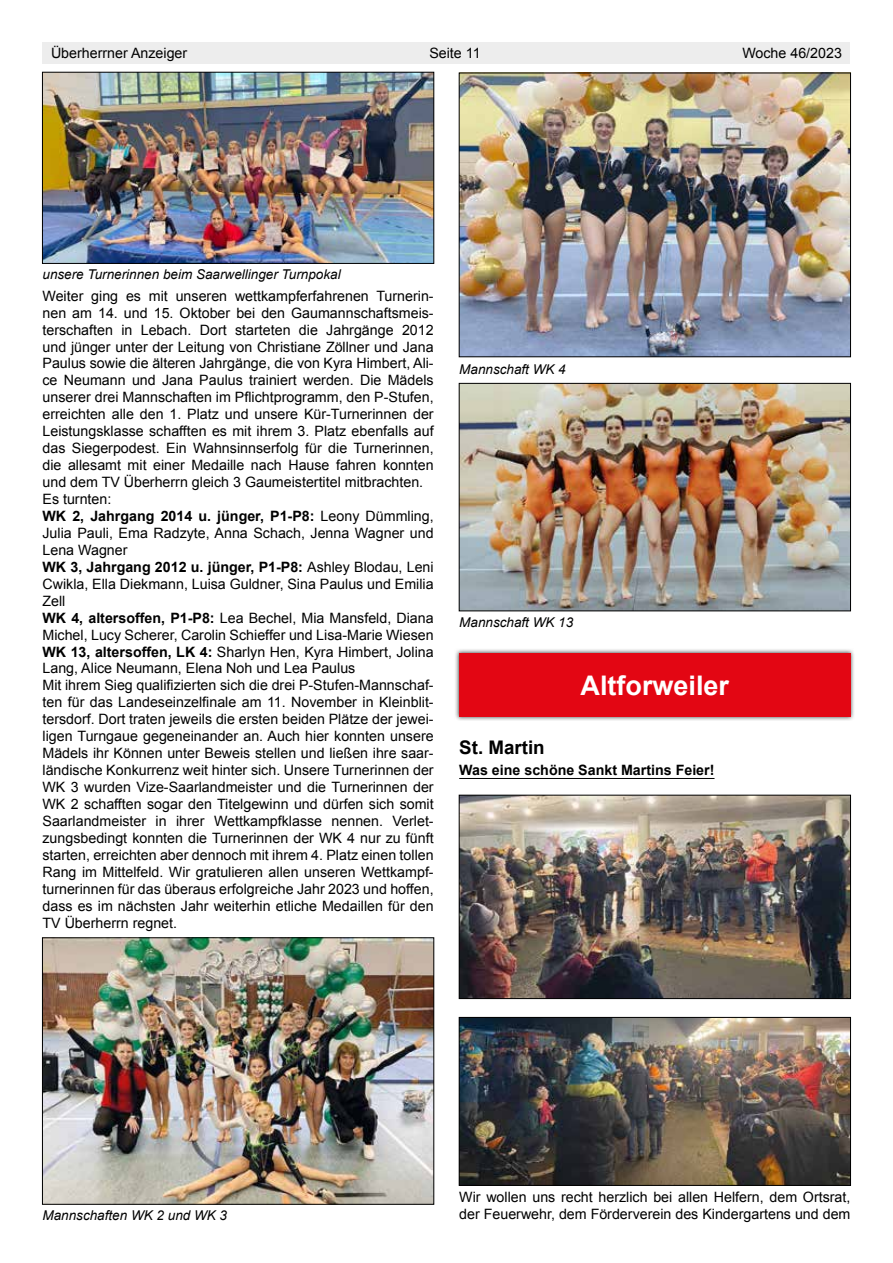
<style>
.page{position:relative;width:893px;height:1263px;background:#fff}
.page>*{position:absolute;margin:0;border:0;box-sizing:border-box;transform-origin:0 0}
.t1{font:700 27px "Arial";color:#fff}
.t2{font:700 18.75px "Arial";color:#000}
.t3{font:14.25px/17px "Arial";color:#000}
.t4{font:700 14.25px "Arial";color:#000}
.t5{font:italic 13.5px "Arial";color:#000}
.s1{font-weight:700}
</style>
<div class="page">
<div style="left:43px;top:43px;width:807px;height:21px;background:#ededed"></div>
<img style="left:44px;top:74px;width:388px;height:188px">
<div style="left:42px;top:72px;width:392px;height:192px;border:1px solid #000"></div>
<img style="left:44px;top:939px;width:388px;height:263px">
<div style="left:42px;top:937px;width:392px;height:267px;border:1px solid #000"></div>
<hr style="left:459px;top:778px;width:255px;height:1px;background:#000">
<img style="left:461px;top:75px;width:388px;height:280px">
<div style="left:459px;top:73px;width:392px;height:284px;border:1px solid #000"></div>
<img style="left:461px;top:385px;width:388px;height:224px">
<div style="left:459px;top:383px;width:392px;height:228px;border:1px solid #000"></div>
<div style="left:455px;top:648px;width:400px;height:73px;background:#000;opacity:.7"></div>
<div style="left:459px;top:653px;width:391px;height:64px;background:#e30613"></div>
<img style="left:461px;top:797px;width:388px;height:200px">
<div style="left:459px;top:795px;width:392px;height:204px;border:1px solid #000"></div>
<img style="left:461px;top:1019px;width:388px;height:164px">
<div style="left:459px;top:1017px;width:392px;height:168px;border:1px solid #000"></div>
<p class="t3" style="left:51px;top:45px;width:138px">Überherrner Anzeiger</p>
<p class="t3" style="left:429px;top:45px;width:53px">Seite 11</p>
<p class="t3" style="left:742px;top:45px;width:101px">Woche 46/2023</p>
<p class="t5" style="left:43px;top:266px;width:300px">unsere Turnerinnen beim Saarwellinger Turnpokal</p>
<p class="t3" style="left:42px;top:287px;width:393px">Weiter ging es mit unseren wettkampferfahrenen Turnerin&shy;nen am 14. und 15. Oktober bei den Gaumannschaftsmeis&shy;terschaften in Lebach. Dort starteten die Jahrgänge 2012 und jünger unter der Leitung von Christiane Zöllner und Jana Paulus sowie die älteren Jahrgänge, die von Kyra Himbert, Ali&shy;ce Neumann und Jana Paulus trainiert werden. Die Mädels unserer drei Mannschaften im Pflichtprogramm, den P-Stufen, erreichten alle den 1. Platz und unsere Kür-Turnerinnen der Leistungsklasse schafften es mit ihrem 3. Platz ebenfalls auf das Siegerpodest. Ein Wahnsinnserfolg für die Turnerinnen, die allesamt mit einer Medaille nach Hause fahren konnten und dem TV Überherrn gleich 3 Gaumeistertitel mitbrachten.<br>Es turnten:<br><span class="s1">WK 2, Jahrgang 2014 u. jünger, P1-P8:</span> Leony Dümmling, Julia Pauli, Ema Radzyte, Anna Schach, Jenna Wagner und Lena Wagner<br><span class="s1">WK 3, Jahrgang 2012 u. jünger, P1-P8:</span> Ashley Blodau, Leni Cwikla, Ella Diekmann, Luisa Guldner, Sina Paulus und Emilia Zell<br><span class="s1">WK 4, altersoffen, P1-P8:</span> Lea Bechel, Mia Mansfeld, Diana Michel, Lucy Scherer, Carolin Schieffer und Lisa-Marie Wiesen <span class="s1">WK 13, altersoffen, LK 4:</span> Sharlyn Hen, Kyra Himbert, Jolina Lang, Alice Neumann, Elena Noh und Lea Paulus<br>Mit ihrem Sieg qualifizierten sich die drei P-Stufen-Mannschaf&shy;ten für das Landeseinzelfinale am 11. November in Kleinblit&shy;tersdorf. Dort traten jeweils die ersten beiden Plätze der jewei&shy;ligen Turngaue gegeneinander an. Auch hier konnten unsere Mädels ihr Können unter Beweis stellen und ließen ihre saar&shy;ländische Konkurrenz weit hinter sich. Unsere Turnerinnen der WK 3 wurden Vize-Saarlandmeister und die Turnerinnen der WK 2 schafften sogar den Titelgewinn und dürfen sich somit Saarlandmeister in ihrer Wettkampfklasse nennen. Verlet&shy;zungsbedingt konnten die Turnerinnen der WK 4 nur zu fünft starten, erreichten aber dennoch mit ihrem 4. Platz einen tollen Rang im Mittelfeld. Wir gratulieren allen unseren Wettkampf&shy;turnerinnen für das überaus erfolgreiche Jahr 2023 und hoffen, dass es im nächsten Jahr weiterhin etliche Medaillen für den TV Überherrn regnet.</p>
<p class="t5" style="left:459px;top:360px;width:108px">Mannschaft WK 4</p>
<p class="t5" style="left:459px;top:613px;width:116px">Mannschaft WK 13</p>
<h1 class="t1" style="left:581px;top:667px;width:150px">Altforweiler</h1>
<h2 class="t2" style="left:459px;top:735px;width:87px">St. Martin</h2>
<p class="t4" style="left:459px;top:761px;width:257px">Was eine schöne Sankt Martins Feier!</p>
<p class="t5" style="left:43px;top:1207px;width:186px">Mannschaften WK 2 und WK 3</p>
<p class="t3" style="left:459px;top:1189px;width:393px">Wir wollen uns recht herzlich bei allen Helfern, dem Ortsrat, der Feuerwehr, dem Förderverein des Kindergartens und dem</p>
</div>
